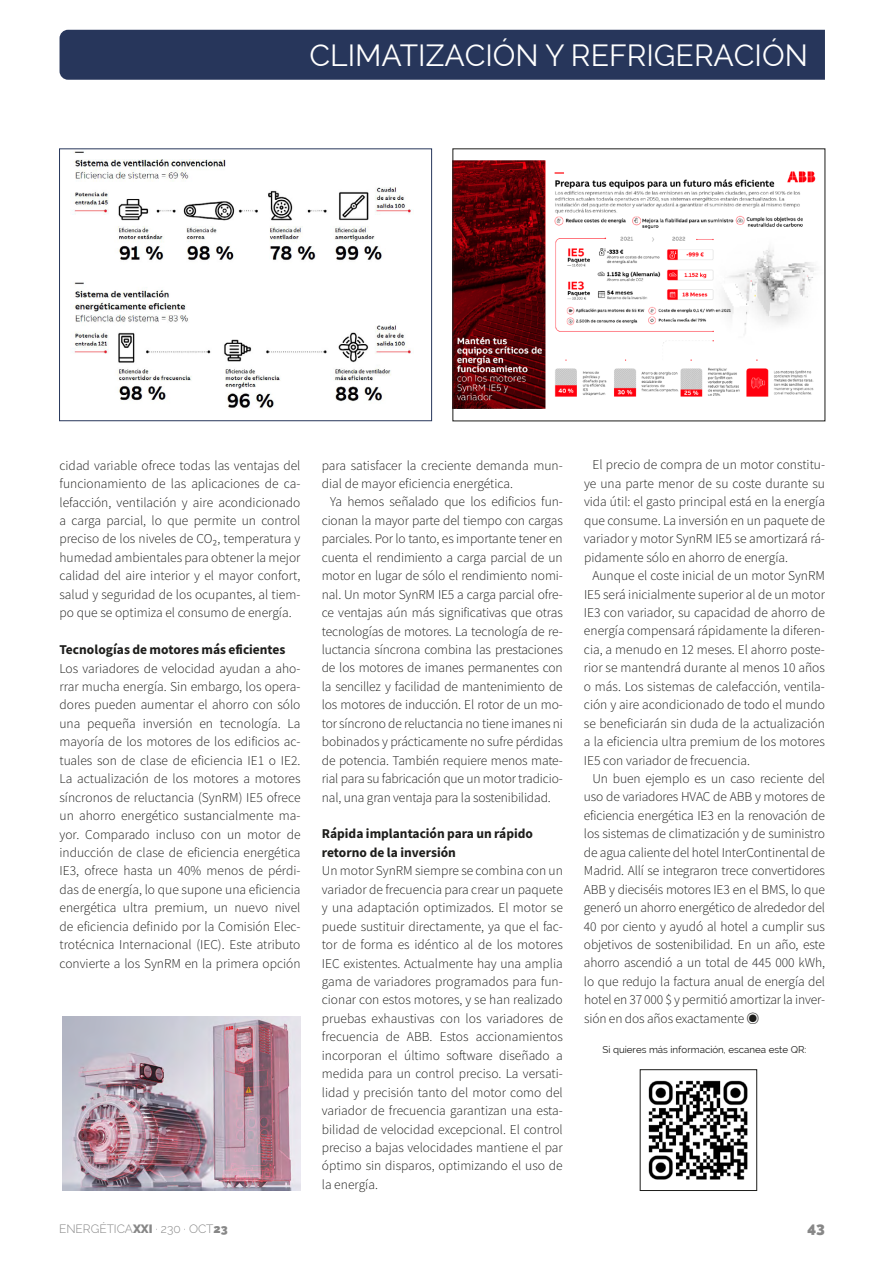
<style>
.page{position:relative;width:893px;height:1263px;background:#fff}
.page>*{position:absolute;margin:0;border:0;box-sizing:border-box;transform-origin:0 0}
.t1{font:30px "Raleway";letter-spacing:.155em;color:#fff}
.t2{font:900 15px "Raleway";color:#878787}
.t3{font:13.5px/18.5px "Source Sans Variable";color:#1d1d1b;text-align:justify}
.t4{font:300 12px "Raleway";color:#878787}
.t5{font:9.75px "Raleway";color:#1d1d1b}
.s1{font-weight:900}
</style>
<div class="page">
<img style="left:648px;top:1080px;width:100px;height:100px">
<div style="left:640px;top:1069px;width:117px;height:122px;border:1px solid #1d1d1b"></div>
<img style="left:72px;top:151px;width:342px;height:258px">
<div style="left:59px;top:149px;width:373px;height:272px;border:1px solid #27365b"></div>
<img style="left:455px;top:161px;width:361px;height:248px">
<img style="left:62px;top:1016px;width:238px;height:175px">
<div style="left:60px;top:30px;width:765px;height:50px;background:#27365b"></div>
<h1 class="t1" style="left:309px;top:38px;width:18px">climatizaci</h1>
<h1 class="t1" style="left:493px;top:38px;width:96px">ónyrefrigeraci</h1>
<h1 class="t1" style="left:762px;top:38px;width:42px">ón</h1>
<p class="t3" style="left:59px;top:456px;width:243px">cidad variable ofrece todas las ventajas del funcionamiento de las aplicaciones de ca&shy;lefacción, ventilación y aire acondicionado a carga parcial, lo que permite un control preciso de los niveles de CO₂, temperatura y humedad ambientales para obtener la mejor calidad del aire interior y el mayor confort, salud y seguridad de los ocupantes, al tiem&shy;po que se optimiza el consumo de energía.</p>
<p class="t3" style="left:59px;top:640px;width:243px;text-align:left">Tecnologías de motores más eficientes Los variadores de velocidad ayudan a aho&shy;rrar mucha energía. Sin embargo, los opera&shy;dores pueden aumentar el ahorro con sólo una pequeña inversión en tecnología. La mayoría de los motores de los edificios ac&shy;tuales son de clase de eficiencia IE1 o IE2.<br>La actualización de los motores a motores síncronos de reluctancia (SynRM) IE5 ofrece un ahorro energético sustancialmente ma&shy;yor. Comparado incluso con un motor de inducción de clase de eficiencia energética IE3, ofrece hasta un 40% menos de pérdi&shy;das de energía, lo que supone una eficiencia energética ultra premium, un nuevo nivel de eficiencia definido por la Comisión Elec&shy;trotécnica Internacional (IEC). Este atributo convierte a los SynRM en la primera opción</p>
<p class="t3" style="left:322px;top:456px;width:242px">para satisfacer la creciente demanda mun&shy;dial de mayor eficiencia energética.</p>
<p class="t3" style="left:322px;top:493px;width:243px;text-indent:9px">Ya hemos señalado que los edificios fun&shy;cionan la mayor parte del tiempo con cargas parciales. Por lo tanto, es importante tener en cuenta el rendimiento a carga parcial de un motor en lugar de sólo el rendimiento nomi&shy;nal. Un motor SynRM IE5 a carga parcial ofre&shy;ce ventajas aún más significativas que otras tecnologías de motores. La tecnología de re&shy;luctancia síncrona combina las prestaciones de los motores de imanes permanentes con la sencillez y facilidad de mantenimiento de los motores de inducción. El rotor de un mo&shy;tor síncrono de reluctancia no tiene imanes ni bobinados y prácticamente no sufre pérdidas de potencia. También requiere menos mate&shy;rial para su fabricación que un motor tradicio&shy;nal, una gran ventaja para la sostenibilidad.</p>
<p class="t3" style="left:322px;top:825px;width:243px;text-align:left">Rápida implantación para un rápido retorno de la inversión<br>Un motor SynRM siempre se combina con un variador de frecuencia para crear un paquete y una adaptación optimizados. El motor se puede sustituir directamente, ya que el fac&shy;tor de forma es idéntico al de los motores IEC existentes. Actualmente hay una amplia gama de variadores programados para fun&shy;cionar con estos motores, y se han realizado pruebas exhaustivas con los variadores de frecuencia de ABB. Estos accionamientos incorporan el último software diseñado a medida para un control preciso. La versati&shy;lidad y precisión tanto del motor como del variador de frecuencia garantizan una esta&shy;bilidad de velocidad excepcional. El control preciso a bajas velocidades mantiene el par óptimo sin disparos, optimizando el uso de la energía.</p>
<p class="t3" style="left:584px;top:456px;width:243px;text-indent:9px">El precio de compra de un motor constitu&shy;ye una parte menor de su coste durante su vida útil: el gasto principal está en la energía que consume. La inversión en un paquete de variador y motor SynRM IE5 se amortizará rá&shy;pidamente sólo en ahorro de energía.</p>
<p class="t3" style="left:584px;top:566px;width:243px;text-indent:9px">Aunque el coste inicial de un motor SynRM IE5 será inicialmente superior al de un motor IE3 con variador, su capacidad de ahorro de energía compensará rápidamente la diferen&shy;cia, a menudo en 12 meses. El ahorro poste&shy;rior se mantendrá durante al menos 10 años o más. Los sistemas de calefacción, ventila&shy;ción y aire acondicionado de todo el mundo se beneficiarán sin duda de la actualización a la eficiencia ultra premium de los motores IE5 con variador de frecuencia.</p>
<p class="t3" style="left:584px;top:769px;width:243px;text-indent:8px">Un buen ejemplo es un caso reciente del uso de variadores HVAC de ABB y motores de eficiencia energética IE3 en la renovación de los sistemas de climatización y de suministro de agua caliente del hotel InterContinental de Madrid. Allí se integraron trece convertidores ABB y dieciséis motores IE3 en el BMS, lo que generó un ahorro energético de alrededor del 40 por ciento y ayudó al hotel a cumplir sus objetivos de sostenibilidad. En un año, este ahorro ascendió a un total de 445 000 kWh, lo que redujo la factura anual de energía del hotel en 37 000 $ y permitió amortizar la inver&shy;sión en dos años exactamente ◉</p>
<p class="t5" style="left:602px;top:1044px;width:205px">Si quieres más información, escanea este QR:</p>
<p class="t4" style="left:59px;top:1222px;width:170px">ENERGÉTICA<span class="s1">XXI</span> · 230 · OCT<span class="s1">23</span></p>
<p class="t2" style="left:807px;top:1219px;width:19px">43</p>
</div>
